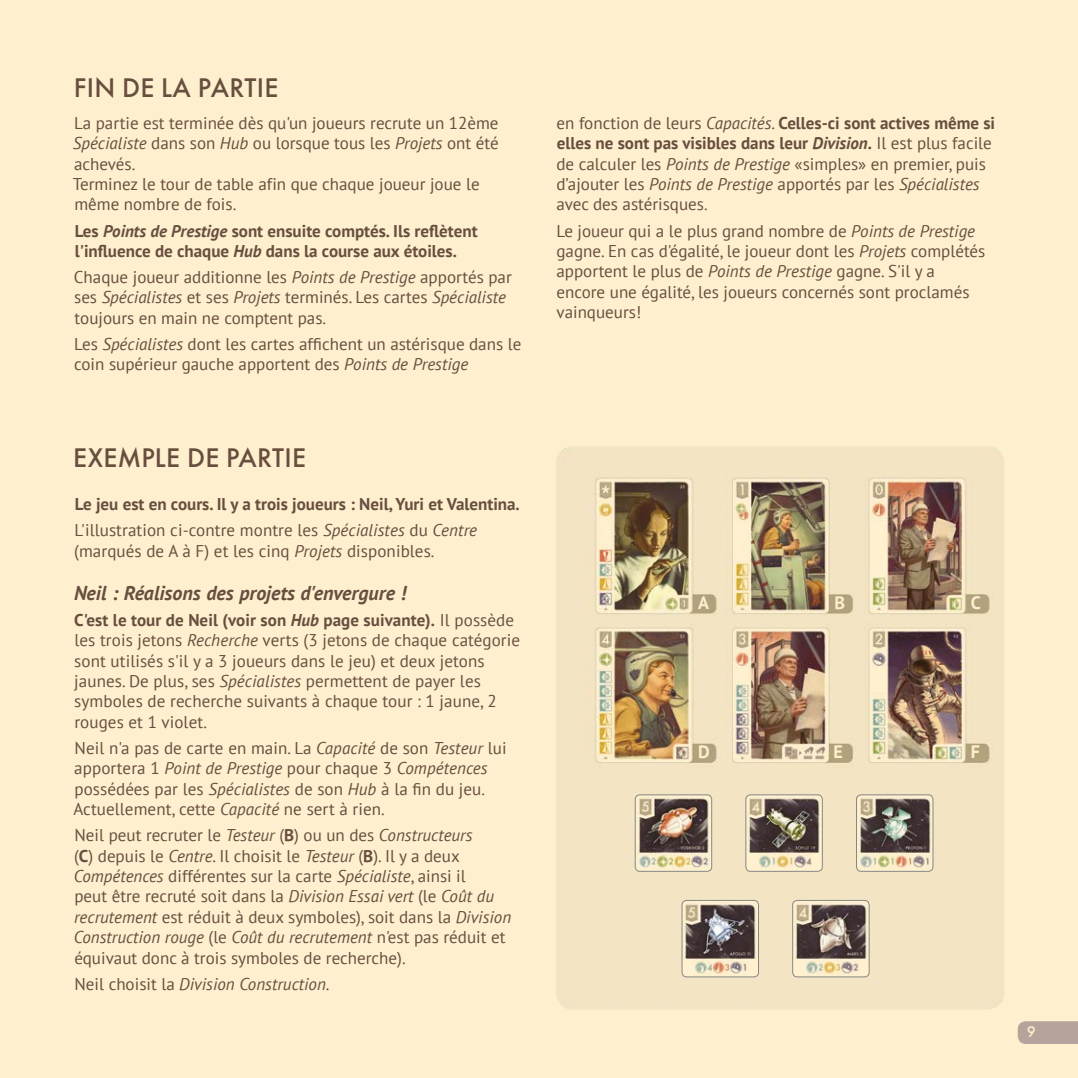
<style>
.page{position:relative;width:1078px;height:1078px;background:#fff}
.page>*{position:absolute;margin:0;border:0;box-sizing:border-box;transform-origin:0 0}
.t1{font:500 28px "Futura";letter-spacing:.01em;color:#684e3f}
.t2{font:italic 700 20px "PT Sans";color:#684e3f}
.t3{font:700 18px "PT Sans";color:#feefce}
.t4{font:17px/20.4px "PT Sans";color:#684e3f}
.t5{font:700 17px/20.4px "PT Sans";color:#684e3f}
.t6{font:italic 17px "PT Sans";color:#684e3f}
.t7{font:500 16px "Futura";color:#feefce}
.s1{font-style:italic}
.s2{font-weight:400}
.s3{font-weight:400;font-style:italic}
.s4{font-weight:700}
.s5{font-weight:700;font-style:italic}
.s6{font-style:normal}
</style>
<div class="page">
<div style="left:0;top:0;width:1077px;height:1077px;background:#feefce"></div>
<svg style="left:1017px;top:1021px;width:60px;height:22px"></svg>
<img style="left:556px;top:446px;width:447px;height:563px">
<img style="left:635px;top:794px;width:76px;height:77px">
<div style="left:635px;top:794px;width:76px;height:77px;border:1px solid #868786;border-radius:5px"></div>
<img style="left:745px;top:794px;width:77px;height:77px">
<div style="left:745px;top:794px;width:77px;height:77px;border:1px solid #868786;border-radius:5px"></div>
<img style="left:856px;top:794px;width:76px;height:77px">
<div style="left:856px;top:794px;width:76px;height:77px;border:1px solid #868786;border-radius:5px"></div>
<img style="left:682px;top:900px;width:76px;height:76px">
<div style="left:681px;top:900px;width:77px;height:76px;border:1px solid #868786;border-radius:5px"></div>
<img style="left:792px;top:900px;width:76px;height:76px">
<div style="left:792px;top:900px;width:77px;height:76px;border:1px solid #868786;border-radius:5px"></div>
<h1 class="t1" style="left:74px;top:71px;width:206px">FIN DE LA PARTIE</h1>
<p class="t4" style="left:73px;top:112px;width:427px">La partie est terminée dès qu'un joueurs recrute un 12ème <span class="s1">Spécialiste</span> dans son <span class="s1">Hub</span> ou lorsque tous les <span class="s1">Projets</span> ont été achevés.<br>Terminez le tour de table afin que chaque joueur joue le même nombre de fois.</p>
<p class="t5" style="left:75px;top:220px;width:404px">Les <span class="s1">Points de Prestige</span> sont ensuite comptés. Ils reflètent l'influence de chaque <span class="s1">Hub</span> dans la course aux étoiles.</p>
<p class="t4" style="left:74px;top:266px;width:439px">Chaque joueur additionne les <span class="s1">Points de Prestige</span> apportés par ses <span class="s1">Spécialistes</span> et ses <span class="s1">Projets</span> terminés. Les cartes <span class="s1">Spécialiste </span>toujours en main ne comptent pas.</p>
<p class="t4" style="left:74px;top:333px;width:448px">Les <span class="s1">Spécialistes</span> dont les cartes affichent un astérisque dans le coin supérieur gauche apportent des <span class="s1">Points de Prestige</span></p>
<h1 class="t1" style="left:73px;top:440px;width:234px">EXEMPLE DE PARTIE</h1>
<p class="t5" style="left:74px;top:491px;width:446px;line-height:26px">Le jeu est en cours. Il y a trois joueurs : Neil, Yuri et Valentina.<br><span class="s2">L'illustration ci-contre montre les</span> <span class="s3">Spécialistes</span> <span class="s2">du</span> <span class="s3">Centre</span></p>
<p class="t4" style="left:74px;top:540px;width:362px">(marqués de A à F) et les cinq <span class="s1">Projets</span> disponibles.</p>
<p class="t2" style="left:74px;top:579px;width:333px">Neil : Réalisons des projets d'envergure !</p>
<p class="t4" style="left:74px;top:609px;width:447px"><span class="s4">C'est le tour de Neil (voir son</span> <span class="s5">Hub</span> <span class="s4">page suivante).</span> Il possède les trois jetons <span class="s1">Recherche</span> verts (3 jetons de chaque catégorie sont utilisés s'il y a 3 joueurs dans le jeu) et deux jetons jaunes. De plus, ses <span class="s1">Spécialistes</span> permettent de payer les symboles de recherche suivants à chaque tour : 1 jaune, 2 rouges et 1 violet.</p>
<p class="t4" style="left:73px;top:737px;width:434px">Neil n'a pas de carte en main. La <span class="s1">Capacité</span> de son <span class="s1">Testeur</span> lui apportera 1 <span class="s1">Point de Prestige</span> pour chaque 3 <span class="s1">Compétences </span>possédées par les <span class="s1">Spécialistes</span> de son <span class="s1">Hub</span> à la fin du jeu.<br>Actuellement, cette <span class="s1">Capacité</span> ne sert à rien.</p>
<p class="t4" style="left:74px;top:824px;width:439px">Neil peut recruter le <span class="s1">Testeur</span> (<span class="s4">B</span>) ou un des <span class="s1">Constructeurs<br></span>(<span class="s4">C</span>) depuis le <span class="s1">Centre</span>. Il choisit le <span class="s1">Testeur</span> (<span class="s4">B</span>). Il y a deux <span class="s1">Compétences</span> différentes sur la carte <span class="s1">Spécialiste</span>, ainsi il<br>peut être recruté soit dans la <span class="s1">Division Essai vert</span> (le <span class="s1">Coût du recrutement</span> est réduit à deux symboles), soit dans la <span class="s1">Division Construction rouge</span> (le <span class="s1">Coût du recrutement</span> n'est pas réduit et équivaut donc à trois symboles de recherche).</p>
<p class="t6" style="left:74px;top:972px;width:256px"><span class="s6">Neil choisit la</span> Division Construction<span class="s6">.</span></p>
<p class="t4" style="left:556px;top:112px;width:440px">en fonction de leurs <span class="s1">Capacités</span>. <span class="s4">Celles-ci sont actives même si elles ne sont pas visibles dans leur</span> <span class="s5">Division</span><span class="s4">.</span> Il est plus facile de calculer les <span class="s1">Points de Prestige</span> «simples» en premier, puis d’ajouter les <span class="s1">Points de Prestige</span> apportés par les <span class="s1">Spécialistes </span>avec des astérisques.</p>
<p class="t4" style="left:556px;top:220px;width:430px">Le joueur qui a le plus grand nombre de <span class="s1">Points de Prestige </span>gagne. En cas d'égalité, le joueur dont les <span class="s1">Projets</span> complétés apportent le plus de <span class="s1">Points de Prestige</span> gagne. S'il y a encore une égalité, les joueurs concernés sont proclamés vainqueurs!</p>
<p class="t3" style="left:698px;top:590px;width:12px">A</p>
<p class="t3" style="left:698px;top:740px;width:13px">D</p>
<p class="t3" style="left:834px;top:590px;width:12px">B</p>
<p class="t3" style="left:833px;top:739px;width:11px">E</p>
<p class="t3" style="left:970px;top:590px;width:12px">C</p>
<p class="t3" style="left:970px;top:740px;width:11px">F</p>
<p class="t7" style="left:1026px;top:1021px;width:11px">9</p>
</div>
